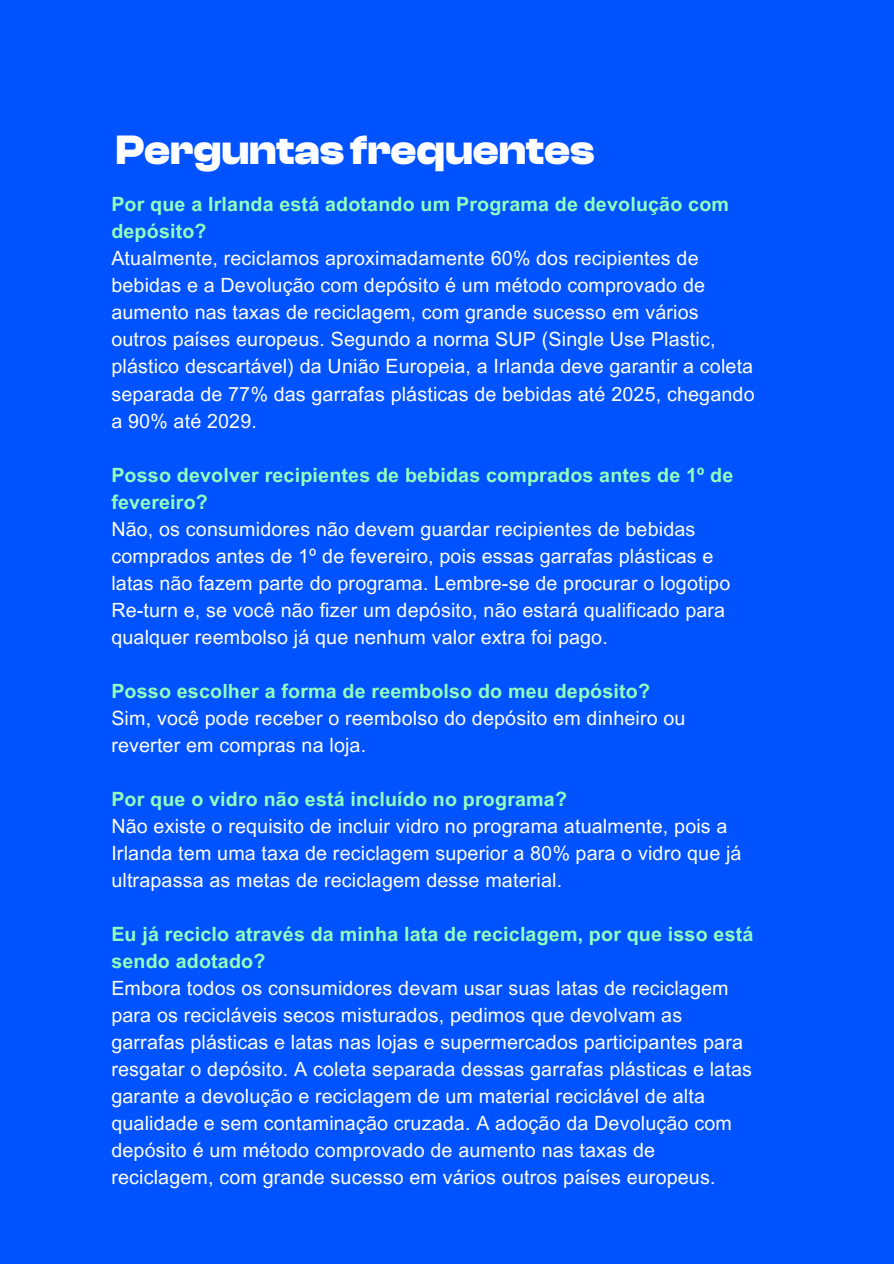
<style>
.page{position:relative;width:894px;height:1264px;background:#fff}
.page>*{position:absolute;margin:0;border:0;box-sizing:border-box;transform-origin:0 0}
.t1{font:700 42.45px "Clash Display";color:#fff}
.t2{font:19.65px/27px "Arial MT Pro";letter-spacing:.01em;color:#fff}
.t3{font:700 19.65px/27px "Arial MT Pro";letter-spacing:.01em;color:#93ffbc}
</style>
<div class="page">
<div style="left:0;top:0;width:893px;height:1263px;background:#0153ff"></div>
<h1 class="t1" style="left:116px;top:126px;width:480px">Perguntasfrequentes</h1>
<p class="t3" style="left:111px;top:193px;width:619px">Por que a Irlanda está adotando um Programa de devolução com depósito?</p>
<p class="t2" style="left:111px;top:247px;width:644px">Atualmente, reciclamos aproximadamente 60% dos recipientes de bebidas e a Devolução com depósito é um método comprovado de aumento nas taxas de reciclagem, com grande sucesso em vários outros países europeus. Segundo a norma SUP (Single Use Plastic, plástico descartável) da União Europeia, a Irlanda deve garantir a coleta separada de 77% das garrafas plásticas de bebidas até 2025, chegando a 90% até 2029.</p>
<p class="t3" style="left:111px;top:463px;width:623px">Posso devolver recipientes de bebidas comprados antes de 1º de fevereiro?</p>
<p class="t2" style="left:111px;top:517px;width:620px">Não, os consumidores não devem guardar recipientes de bebidas comprados antes de 1º de fevereiro, pois essas garrafas plásticas e latas não fazem parte do programa. Lembre-se de procurar o logotipo Re-turn e, se você não fizer um depósito, não estará qualificado para qualquer reembolso já que nenhum valor extra foi pago.</p>
<p class="t3" style="left:111px;top:679px;width:540px">Posso escolher a forma de reembolso do meu depósito?</p>
<p class="t2" style="left:111px;top:706px;width:575px">Sim, você pode receber o reembolso do depósito em dinheiro ou reverter em compras na loja.</p>
<p class="t3" style="left:111px;top:787px;width:457px">Por que o vidro não está incluído no programa?</p>
<p class="t2" style="left:111px;top:814px;width:631px">Não existe o requisito de incluir vidro no programa atualmente, pois a<br>Irlanda tem uma taxa de reciclagem superior a 80% para o vidro que já ultrapassa as metas de reciclagem desse material.</p>
<p class="t3" style="left:111px;top:922px;width:643px">Eu já reciclo através da minha lata de reciclagem, por que isso está sendo adotado?</p>
<p class="t2" style="left:111px;top:976px;width:642px">Embora todos os consumidores devam usar suas latas de reciclagem para os recicláveis secos misturados, pedimos que devolvam as garrafas plásticas e latas nas lojas e supermercados participantes para resgatar o depósito. A coleta separada dessas garrafas plásticas e latas garante a devolução e reciclagem de um material reciclável de alta qualidade e sem contaminação cruzada. A adoção da Devolução com depósito é um método comprovado de aumento nas taxas de reciclagem, com grande sucesso em vários outros países europeus.</p>
</div>
